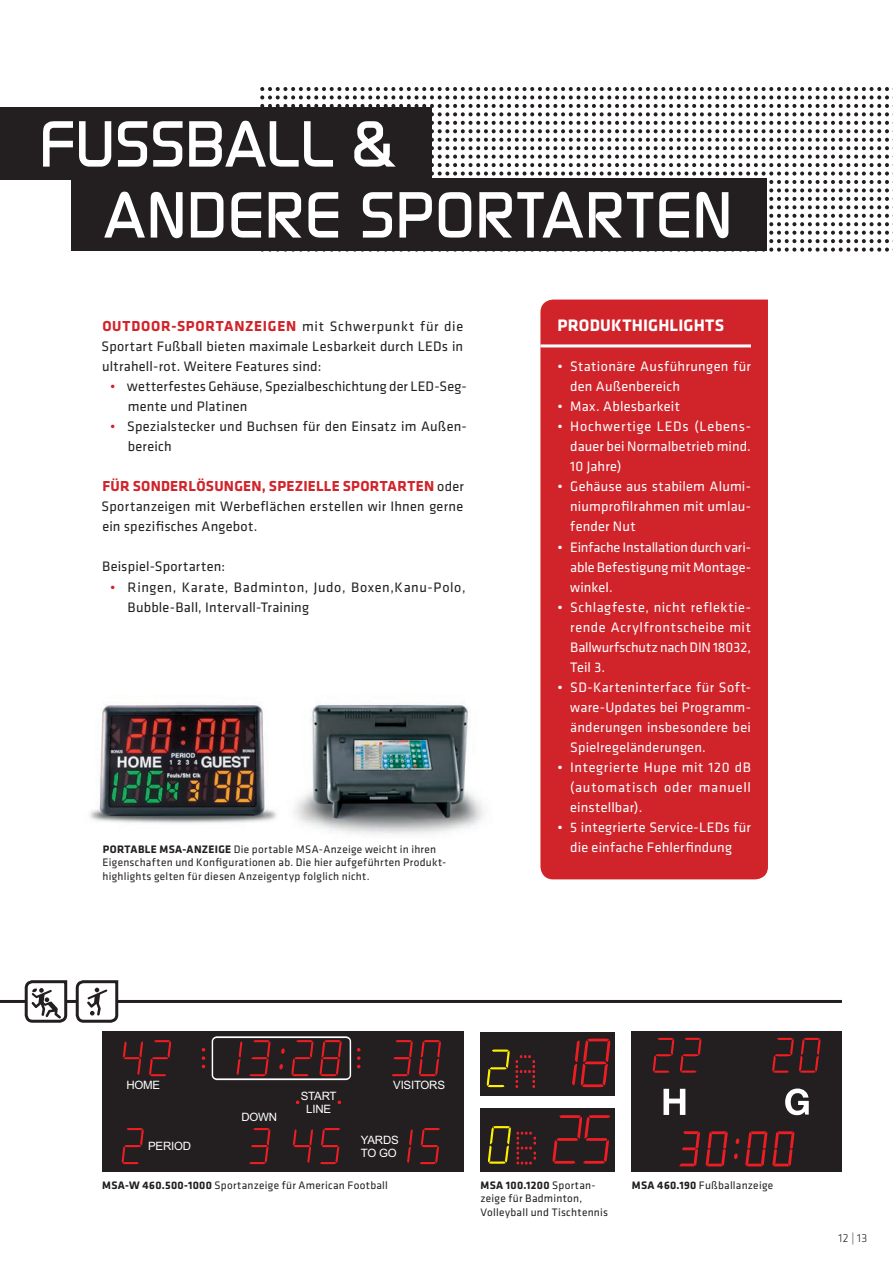
<style>
.page{position:relative;width:893px;height:1263px;background:#fff}
.page>*{position:absolute;margin:0;border:0;box-sizing:border-box;transform-origin:0 0}
.t1{font:500 63px "Digital";letter-spacing:.01em;color:#fff}
.t2{font:700 17.25px "Klavika";letter-spacing:.01em;color:#fff}
.t3{font:700 15px "Klavika";letter-spacing:.045em;color:#d1232a}
.t4{font:700 15px "Klavika";letter-spacing:.025em;color:#d1232a}
.t5{font:14.25px/20px "Klavika";letter-spacing:.015em;color:#fff;text-align:justify}
.t6{font:14.25px/20px "Klavika";letter-spacing:.015em;color:#231f20}
.t7{font:14.25px/20px "Klavika";letter-spacing:.04em;color:#231f20}
.t8{font:300 12px "Klavika";color:#231f20}
.t9{font:11.55px/13.2px "Arial";letter-spacing:-.02em;color:#fff;text-align:center}
.t10{font:11.25px/13.5px "Klavika";letter-spacing:.025em;color:#231f20}
.s1{font-weight:400;font-size:14.25px;color:#231f20}
.s2{color:#d1232a}
.s3{font-weight:700}
</style>
<div class="page">
<svg style="left:260px;top:87px;width:633px;height:164px"></svg>
<hr style="left:0;top:1000px;width:842px;height:3px;background:#231f20">
<svg style="left:24px;top:980px;width:95px;height:43px"></svg>
<div style="left:102px;top:1032px;width:361px;height:140px;background:#231f20"></div>
<svg style="left:149px;top:1040px;width:22px;height:36px"></svg>
<svg style="left:123px;top:1041px;width:20px;height:34px"></svg>
<svg style="left:202px;top:1048px;width:3px;height:20px"></svg>
<svg style="left:212px;top:1036px;width:139px;height:44px"></svg>
<svg style="left:419px;top:1040px;width:22px;height:36px"></svg>
<svg style="left:392px;top:1040px;width:21px;height:36px"></svg>
<svg style="left:357px;top:1048px;width:4px;height:20px"></svg>
<svg style="left:122px;top:1128px;width:22px;height:36px"></svg>
<svg style="left:407px;top:1129px;width:6px;height:34px"></svg>
<svg style="left:420px;top:1128px;width:20px;height:36px"></svg>
<svg style="left:249px;top:1128px;width:21px;height:36px"></svg>
<svg style="left:320px;top:1128px;width:20px;height:36px"></svg>
<svg style="left:293px;top:1129px;width:20px;height:34px"></svg>
<svg style="left:296px;top:1100px;width:3px;height:4px"></svg>
<svg style="left:337px;top:1100px;width:4px;height:4px"></svg>
<div style="left:480px;top:1032px;width:135px;height:63px;background:#231f20"></div>
<svg style="left:487px;top:1049px;width:23px;height:38px"></svg>
<svg style="left:572px;top:1039px;width:38px;height:48px"></svg>
<svg style="left:516px;top:1055px;width:19px;height:33px"></svg>
<div style="left:481px;top:1108px;width:134px;height:64px;background:#231f20"></div>
<svg style="left:488px;top:1126px;width:23px;height:38px"></svg>
<svg style="left:553px;top:1115px;width:57px;height:49px"></svg>
<svg style="left:517px;top:1132px;width:19px;height:32px"></svg>
<div style="left:632px;top:1032px;width:210px;height:140px;background:#231f20"></div>
<svg style="left:663px;top:1089px;width:22px;height:26px"></svg>
<svg style="left:785px;top:1088px;width:24px;height:27px"></svg>
<svg style="left:653px;top:1038px;width:21px;height:35px"></svg>
<svg style="left:680px;top:1038px;width:21px;height:35px"></svg>
<svg style="left:772px;top:1038px;width:48px;height:35px"></svg>
<svg style="left:706px;top:1131px;width:22px;height:35px"></svg>
<svg style="left:745px;top:1131px;width:49px;height:35px"></svg>
<svg style="left:679px;top:1131px;width:21px;height:35px"></svg>
<svg style="left:736px;top:1138px;width:3px;height:6px"></svg>
<svg style="left:734px;top:1153px;width:4px;height:6px"></svg>
<img style="left:89px;top:704px;width:396px;height:131px">
<div style="left:71px;top:179px;width:695px;height:72px;background:#231f20"></div>
<div style="left:0;top:108px;width:432px;height:72px;background:#231f20"></div>
<div style="left:540px;top:300px;width:228px;height:579px;background:#d1232a"></div>
<hr style="left:540px;top:344px;width:211px;height:3px;background:#fff">
<h1 class="t1" style="left:39px;top:108px;width:360px">FUSSBALL &amp;</h1>
<h1 class="t1" style="left:105px;top:179px;width:629px">ANDERE SPORTARTEN</h1>
<p class="t3" style="left:102px;top:318px;width:362px">OUTDOOR-SPORTANZEIGEN <span class="s1">mit Schwerpunkt für die</span></p>
<p class="t6" style="left:102px;top:337px;width:363px">Sportart Fußball bieten maximale Lesbarkeit durch LEDs in ultrahell-rot. Weitere Features sind:</p>
<p class="t6" style="left:128px;top:377px;width:341px;text-indent:-18px"><span class="s2">•</span> Wetterfestes Gehäuse, Spezialbeschichtung der LED-Seg&shy;mente und Platinen</p>
<p class="t6" style="left:128px;top:417px;width:341px;text-indent:-18px"><span class="s2">•</span> Spezialstecker und Buchsen für den Einsatz im Außen&shy;bereich</p>
<p class="t4" style="left:102px;top:478px;width:363px">FÜR SONDERLÖSUNGEN, SPEZIELLE SPORTARTEN <span class="s1">oder</span></p>
<p class="t6" style="left:102px;top:497px;width:363px">Sportanzeigen mit Werbeflächen erstellen wir Ihnen gerne ein spezifisches Angebot.</p>
<p class="t6" style="left:102px;top:557px;width:125px">Beispiel-Sportarten:</p>
<p class="t7" style="left:128px;top:577px;width:339px;text-indent:-17px"><span class="s2">•</span> Ringen, Karate, Badminton, Judo, Boxen,Kanu-Polo,<br>Bubble-Ball, Intervall-Training</p>
<p class="t10" style="left:103px;top:842px;width:345px"><span class="s3">PORTABLE MSA-ANZEIGE</span> Die portable MSA-Anzeige weicht in ihren<br>Eigenschaften und Konfigurationen ab. Die hier aufgeführten Produkt&shy;highlights gelten für diesen Anzeigentyp folglich nicht.</p>
<p class="t2" style="left:557px;top:316px;width:168px">PRODUKTHIGHLIGHTS</p>
<p class="t5" style="left:570px;top:357px;width:182px;text-indent:-13px">• Stationäre Ausführungen für den Außenbereich</p>
<p class="t5" style="left:557px;top:397px;width:124px">• Max. Ablesbarkeit</p>
<p class="t5" style="left:570px;top:417px;width:182px;text-indent:-13px">• Hochwertige LEDs (Lebens&shy;dauer bei Normalbetrieb mind.<br>10 Jahre)</p>
<p class="t5" style="left:570px;top:477px;width:182px;text-indent:-13px">• Gehäuse aus stabilem Alumi&shy;niumprofilrahmen mit umlau&shy;fender Nut</p>
<p class="t5" style="left:570px;top:537px;width:182px;text-align:left;text-indent:-13px">• Einfache Installation durch vari&shy;able Befestigung mit Montage&shy;winkel.</p>
<p class="t5" style="left:570px;top:597px;width:182px;text-indent:-13px">• Schlagfeste, nicht reflektie&shy;rende Acrylfrontscheibe mit Ballwurfschutz nach DIN 18032, Teil 3.</p>
<p class="t5" style="left:570px;top:677px;width:182px;text-indent:-13px">• SD-Karteninterface für Soft&shy;ware-Updates bei Programm&shy;änderungen insbesondere bei Spielregeländerungen.</p>
<p class="t5" style="left:570px;top:757px;width:182px;text-indent:-13px">• Integrierte Hupe mit 120 dB (automatisch oder manuell einstellbar).</p>
<p class="t5" style="left:557px;top:817px;width:195px;text-align:center">• 5 integrierte Service-LEDs für die einfache Fehlerfindung</p>
<p class="t9" style="left:126px;top:1079px;width:35px">HOME</p>
<p class="t9" style="left:393px;top:1079px;width:53px">VISITORS</p>
<p class="t9" style="left:148px;top:1140px;width:44px">PERIOD</p>
<p class="t9" style="left:241px;top:1111px;width:37px">DOWN</p>
<p class="t9" style="left:301px;top:1089px;width:37px">START<br>LINE</p>
<p class="t9" style="left:361px;top:1133px;width:39px;text-align:left">YARDS<br>TO GO</p>
<p class="t10" style="left:102px;top:1179px;width:287px"><span class="s3">MSA-W 460.500-1000</span> Sportanzeige für American Football</p>
<p class="t10" style="left:632px;top:1179px;width:143px"><span class="s3">MSA 460.190</span> Fußballanzeige</p>
<p class="t10" style="left:480px;top:1179px;width:129px"><span class="s3">MSA 100.1200</span> Sportan&shy;zeige für Badminton,<br>Volleyball und Tischtennis</p>
<p class="t8" style="left:838px;top:1231px;width:31px">12 | 13</p>
</div>
